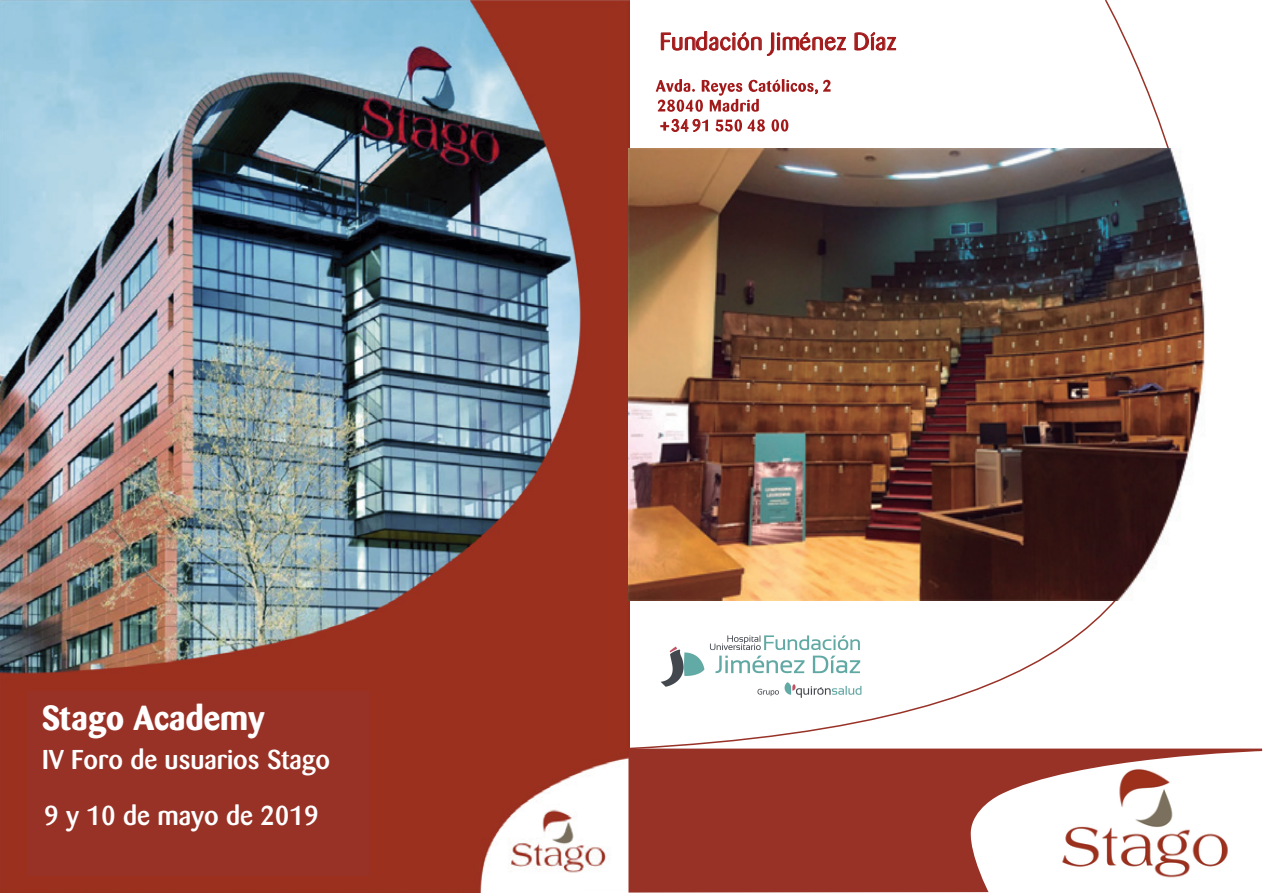
<style>
.page{position:relative;width:1263px;height:893px;background:#fff}
.page>*{position:absolute;margin:0;border:0;box-sizing:border-box;transform-origin:0 0}
.t1{font:700 34.5px "Barmeno";color:#fff}
.t2{font:500 27px/55.5px "Barmeno";color:#fff}
.t3{font:24px "Barmeno";letter-spacing:.025em;color:#a2191a}
.t4{font:16.5px "Barmeno";color:#a2191a}
</style>
<div class="page">
<img style="left:0;top:0;width:629px;height:893px">
<div style="left:27px;top:691px;width:341px;height:185px;background:#983126"></div>
<svg style="left:628px;top:749px;width:634px;height:143px;fill:#983126"></svg>
<svg style="left:627px;top:0;width:603px;height:750px"></svg>
<img style="left:629px;top:149px;width:592px;height:451px">
<p class="t1" style="left:42px;top:697px;width:224px">Stago Academy</p>
<p class="t2" style="left:42px;top:732px;width:290px">IV Foro de usuarios Stago<br>9 y 10 de mayo de 2019</p>
<p class="t3" style="left:660px;top:28px;width:123px">Fundaci n i</p>
<p class="t3" style="left:811px;top:28px;width:76px">ne Da</p>
<p class="t4" style="left:814px;top:76px;width:6px">,</p>
<p class="t4" style="left:671px;top:116px;width:31px">349</p>
</div>
